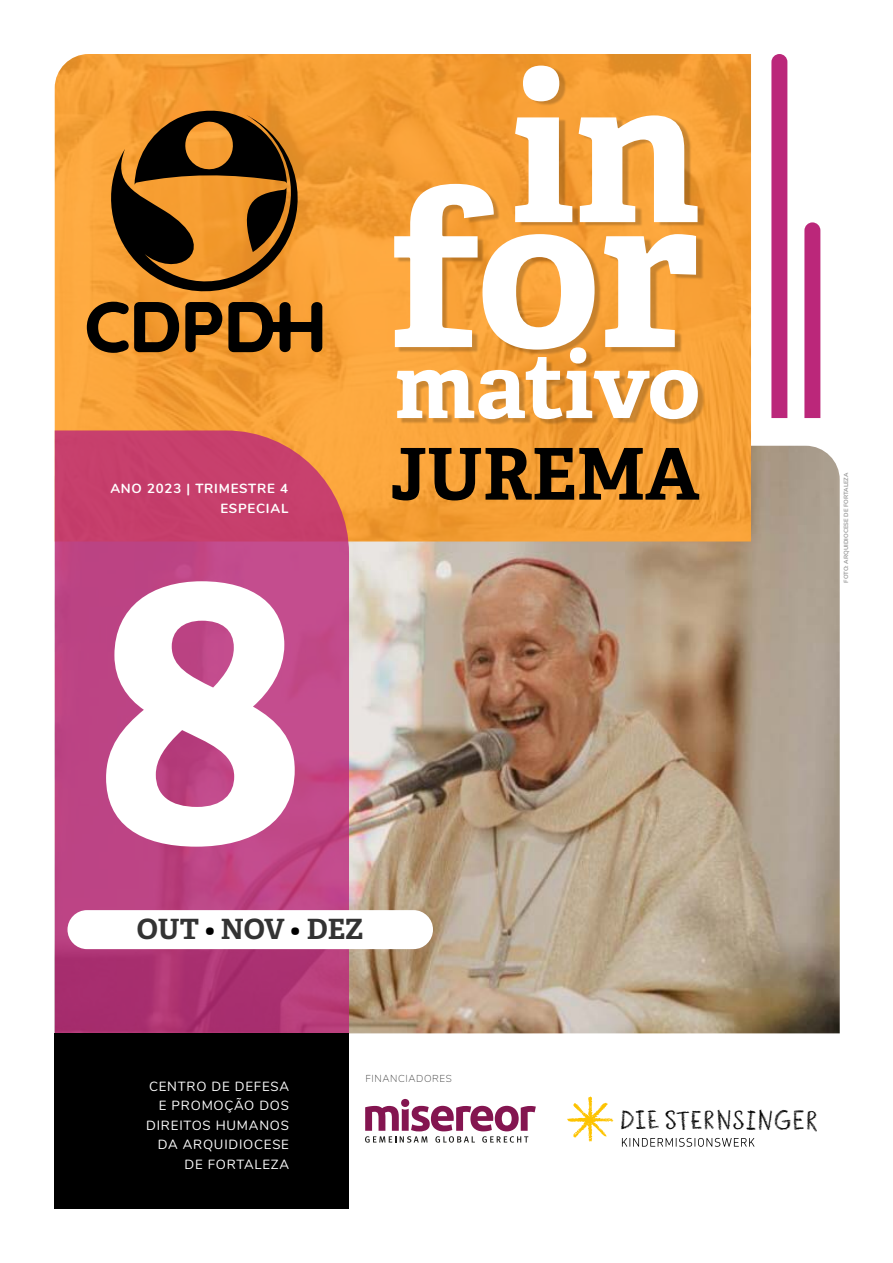
<style>
.page{position:relative;width:893px;height:1263px;background:#fff}
.page>*{position:absolute;margin:0;border:0;box-sizing:border-box;transform-origin:0 0}
.t1{font:700 397.8px "Adelle";color:#fff}
.t2{font:700 212.7px "Adelle";color:#fff}
.t3{font:700 200.85px "Adelle";color:#fff}
.t4{font:700 90.6px "Adelle";color:#fff}
.t5{font:700 71.4px "Adelle";color:#000}
.t6{font:700 27.9px "Adelle";letter-spacing:-.005em;color:#333}
.t7{font:23.55px "Sternsinger";letter-spacing:.025em;color:#000}
.t8{font:13.2px/19.5px "Nunito";letter-spacing:.06em;color:#fff;text-align:right}
.t9{font:700 13.2px/19.5px "Nunito";letter-spacing:.06em;color:#fff;text-align:right}
.t10{font:200 10.05px "Nunito";letter-spacing:.06em;color:#333}
.t11{font:700 6px "Nunito";color:#999}
.s1{font-weight:400;color:#000}
</style>
<div class="page">
<img style="left:349px;top:446px;width:491px;height:587px">
<img style="left:55px;top:54px;width:696px;height:487px">
<svg style="left:55px;top:430px;width:294px;height:603px;background:#be447d"></svg>
<div style="left:55px;top:1033px;width:294px;height:176px;background:#000"></div>
<div style="left:397px;top:68px;width:307px;height:357px;background:#000;opacity:.2"></div>
<div style="left:68px;top:910px;width:365px;height:39px;background:#fff;border-radius:20px"></div>
<svg style="left:622px;top:1138px;width:132px;height:9px"></svg>
<svg style="left:567px;top:1096px;width:46px;height:45px"></svg>
<svg style="left:365px;top:1099px;width:171px;height:44px"></svg>
<div style="left:771px;top:54px;width:16px;height:364px;background:#bb277a"></div>
<svg style="left:804px;top:222px;width:16px;height:196px;background:#bd2f7f"></svg>
<svg style="left:87px;top:100px;width:235px;height:253px;background:#a06721"></svg>
<p class="t9" style="left:110px;top:478px;width:180px">ANO 2023 | TRIMESTRE 4<br>ESPECIAL</p>
<h1 class="t1" style="left:93px;top:447px;width:216px">8</h1>
<h3 class="t6" style="left:137px;top:912px;width:229px">OUT <span class="s1">•</span> NOV <span class="s1">•</span> DEZ</h3>
<h3 class="t3" style="left:511px;top:23px;width:190px">in</h3>
<h2 class="t2" style="left:389px;top:136px;width:313px">for</h2>
<h3 class="t4" style="left:395px;top:328px;width:307px">mativo</h3>
<h3 class="t5" style="left:390px;top:429px;width:311px">JUREMA</h3>
<p class="t11" style="left:842px;top:583px;width:111px;rotate:-90deg">FOTO: ARQUIDIOCESE DE FORTALEZA</p>
<p class="t8" style="left:146px;top:1076px;width:144px">CENTRO DE DEFESA<br>E PROMOÇÃO DOS<br>DIREITOS HUMANOS<br>DA ARQUIDIOCESE<br>DE FORTALEZA</p>
<p class="t10" style="left:365px;top:1071px;width:88px">FINANCIADORES</p>
<h3 class="t7" style="left:620px;top:1104px;width:200px">DI E STErNSINGeR</h3>
</div>
